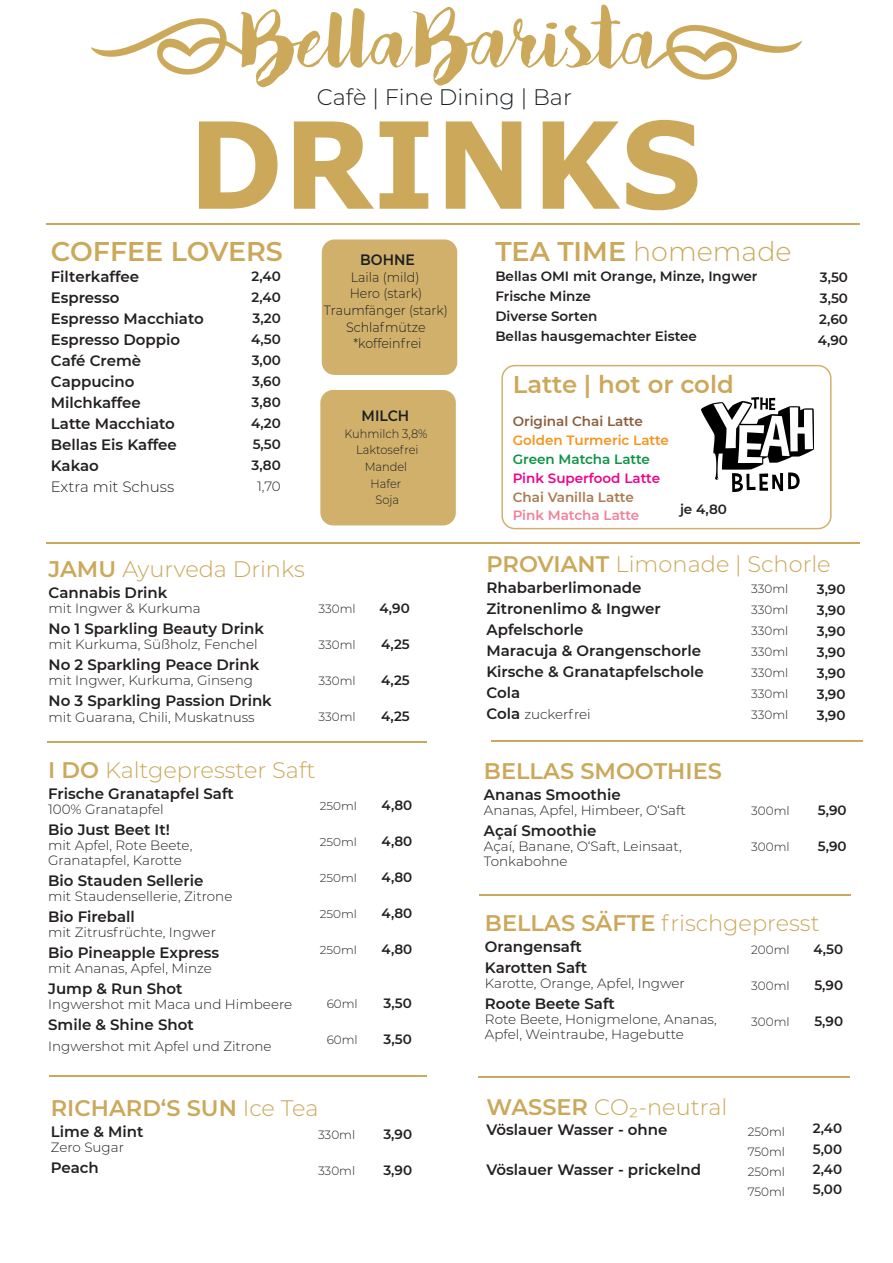
<style>
.page{position:relative;width:893px;height:1263px;background:#fff}
.page>*{position:absolute;margin:0;border:0;box-sizing:border-box;transform-origin:0 0}
.t1{font:700 120px "Verdana";color:#cba85a;scale:.95 1}
.t2{font:300 27px "Montserrat";color:#cba85a}
.t3{font:600 27px "Montserrat";color:#cba85a}
.t4{font:600 24.15px "Montserrat";color:#cba85a}
.t5{font:300 22.5px "Montserrat";color:#cba85a}
.t6{font:600 22.5px "Montserrat";color:#cba85a}
.t7{font:300 22.5px "Montserrat";color:#1b1f22}
.t8{font:600 15px/21px "Montserrat";color:#231f20}
.t9{font:300 15px "Montserrat";color:#231f20}
.t10{font:600 15px "Montserrat";color:#1b1f22;scale:.93 1}
.t11{font:300 13.5px/15px "Montserrat";color:#231f20}
.t12{font:600 13.5px/21px "Montserrat";color:#231f20;text-align:justify}
.t13{font:300 13.5px/16.6px "Montserrat";color:#1b1f22;text-align:center;scale:.93 1}
.t14{font:600 13.5px "Montserrat";color:#f7931d}
.t15{font:600 13.5px "Montserrat";color:#ed028c}
.t16{font:600 13.5px "Montserrat";color:#8a5d3b}
.t17{font:600 13.5px "Montserrat";color:#0d9344}
.t18{font:600 13.5px "Montserrat";color:#a97b50}
.t19{font:600 13.5px "Montserrat";color:#f28097}
.t20{font:300 12.15px/16.6px "Montserrat";color:#1b1f22;text-align:center;scale:.93 1}
.t21{font:300 12px/21px "Montserrat";color:#231f20;text-align:justify}
.t22{font:300 11.4px "Montserrat";color:#231f20;scale:1.05 1}
.s1{font-weight:600}
.s2{font-weight:300}
.s3{font-weight:600;font-size:15px}
</style>
<div class="page">
<svg style="left:412px;top:6px;width:390px;height:80px"></svg>
<svg style="left:91px;top:8px;width:265px;height:68px"></svg>
<img style="left:701px;top:397px;width:112px;height:94px">
<hr style="left:47px;top:542px;width:813px;height:2px;background:#cba85a">
<div style="left:322px;top:239px;width:135px;height:136px;background:#d0b06a;border-radius:13px"></div>
<div style="left:501px;top:365px;width:331px;height:164px;border:2px solid #cba85a;border-radius:13px"></div>
<div style="left:320px;top:390px;width:136px;height:135px;background:#d0b06a;border-radius:13px"></div>
<hr style="left:47px;top:741px;width:379px;height:1px;background:#cba85a">
<hr style="left:49px;top:1075px;width:377px;height:2px;background:#cba85a">
<hr style="left:491px;top:740px;width:372px;height:1px;background:#cba85a">
<hr style="left:480px;top:894px;width:371px;height:2px;background:#cba85a">
<hr style="left:47px;top:224px;width:813px;height:1px;background:#cba85a">
<hr style="left:479px;top:1076px;width:371px;height:1px;background:#cba85a">
<h3 class="t7" style="left:317px;top:82px;width:256px">Cafè | Fine Dining | Bar</h3>
<h1 class="t1" style="left:188px;top:87px;width:542px">DRINKS</h1>
<h2 class="t3" style="left:51px;top:232px;width:234px">COFFEE LOVERS</h2>
<p class="t8" style="left:51px;top:265px;width:154px">Filterkaffee<br>Espresso<br>Espresso Macchiato<br>Espresso Doppio<br>Café Cremè<br>Cappucino<br>Milchkaffee<br>Latte Macchiato<br>Bellas Eis Kaffee<br>Kakao</p>
<p class="t9" style="left:51px;top:476px;width:125px">Extra mit Schuss</p>
<p class="t12" style="left:251px;top:265px;width:31px">2,40<br>2,40<br>3,20<br>4,50<br>3,00<br>3,60<br>3,80<br>4,20<br>5,50<br>3,80</p>
<p class="t11" style="left:257px;top:478px;width:25px">1,70</p>
<p class="t10" style="left:360px;top:249px;width:60px">BOHNE</p>
<p class="t13" style="left:324px;top:268px;width:135px">Laila (mild)<br>Hero (stark)<br>Traumfänger (stark)<br>Schlafmütze *koffeinfrei</p>
<p class="t10" style="left:362px;top:405px;width:53px">MILCH</p>
<p class="t20" style="left:345px;top:425px;width:91px">Kuhmilch 3,8%<br>Laktosefrei<br>Mandel<br>Hafer<br>Soja</p>
<h3 class="t5" style="left:49px;top:554px;width:258px"><span class="s1">JAMU</span> Ayurveda Drinks</h3>
<p class="t8" style="left:49px;top:582px;width:120px">Cannabis Drink</p>
<p class="t11" style="left:49px;top:601px;width:154px">mit Ingwer &amp; Kurkuma</p>
<p class="t8" style="left:49px;top:618px;width:217px">No 1 Sparkling Beauty Drink</p>
<p class="t11" style="left:49px;top:637px;width:211px">mit Kurkuma, Süßholz, Fenchel</p>
<p class="t8" style="left:49px;top:654px;width:212px">No 2 Sparkling Peace Drink</p>
<p class="t11" style="left:49px;top:673px;width:206px">mit Ingwer, Kurkuma, Ginseng</p>
<p class="t8" style="left:49px;top:690px;width:225px">No 3 Sparkling Passion Drink</p>
<p class="t11" style="left:49px;top:709px;width:208px">mit Guarana, Chili, Muskatnuss</p>
<p class="t21" style="left:319px;top:598px;width:39px">330ml</p>
<p class="t21" style="left:319px;top:634px;width:39px">330ml</p>
<p class="t21" style="left:319px;top:670px;width:39px">330ml</p>
<p class="t21" style="left:319px;top:706px;width:39px">330ml</p>
<p class="t12" style="left:379px;top:597px;width:32px">4,90</p>
<p class="t12" style="left:381px;top:633px;width:30px">4,25</p>
<p class="t12" style="left:381px;top:669px;width:30px">4,25</p>
<p class="t12" style="left:381px;top:705px;width:30px">4,25</p>
<h3 class="t5" style="left:48px;top:755px;width:269px"><span class="s1">I DO</span> Kaltgepresster Saft</h3>
<p class="t8" style="left:48px;top:782px;width:187px">Frische Granatapfel Saft</p>
<p class="t11" style="left:48px;top:801px;width:117px">100% Granatapfel</p>
<p class="t8" style="left:48px;top:818px;width:123px">Bio Just Beet It!</p>
<p class="t11" style="left:48px;top:837px;width:146px">mit Apfel, Rote Beete,<br>Granatapfel, Karotte</p>
<p class="t8" style="left:48px;top:869px;width:157px">Bio Stauden Sellerie</p>
<p class="t11" style="left:48px;top:888px;width:186px">mit Staudensellerie, Zitrone</p>
<p class="t8" style="left:48px;top:905px;width:88px">Bio Fireball</p>
<p class="t11" style="left:48px;top:924px;width:169px">mit Zitrusfrüchte, Ingwer</p>
<p class="t8" style="left:48px;top:941px;width:173px">Bio Pineapple Express</p>
<p class="t11" style="left:48px;top:960px;width:165px">mit Ananas, Apfel, Minze</p>
<p class="t8" style="left:48px;top:977px;width:136px">Jump &amp; Run Shot</p>
<p class="t11" style="left:48px;top:996px;width:246px">Ingwershot mit Maca und Himbeere</p>
<p class="t8" style="left:48px;top:1013px;width:147px">Smile &amp; Shine Shot</p>
<p class="t11" style="left:48px;top:1038px;width:225px">Ingwershot mit Apfel und Zitrone</p>
<p class="t22" style="left:320px;top:798px;width:37px">250ml</p>
<p class="t22" style="left:320px;top:834px;width:37px">250ml</p>
<p class="t22" style="left:320px;top:870px;width:37px">250ml</p>
<p class="t22" style="left:320px;top:906px;width:37px">250ml</p>
<p class="t22" style="left:320px;top:942px;width:37px">250ml</p>
<p class="t21" style="left:327px;top:992px;width:33px">60ml</p>
<p class="t21" style="left:327px;top:1028px;width:33px">60ml</p>
<h3 class="t6" style="left:51px;top:1092px;width:269px">RICHARD‘S SUN <span class="s2">Ice Tea</span></h3>
<p class="t8" style="left:51px;top:1120px;width:94px">Lime &amp; Mint</p>
<p class="t11" style="left:51px;top:1139px;width:75px">Zero Sugar</p>
<p class="t8" style="left:51px;top:1156px;width:49px">Peach</p>
<p class="t21" style="left:318px;top:1124px;width:39px">330ml</p>
<p class="t21" style="left:318px;top:1160px;width:39px">330ml</p>
<p class="t12" style="left:382px;top:794px;width:32px">4,80</p>
<p class="t12" style="left:382px;top:830px;width:32px">4,80</p>
<p class="t12" style="left:382px;top:866px;width:32px">4,80</p>
<p class="t12" style="left:382px;top:902px;width:32px">4,80</p>
<p class="t12" style="left:382px;top:938px;width:32px">4,80</p>
<p class="t12" style="left:384px;top:992px;width:30px">3,50</p>
<p class="t12" style="left:384px;top:1028px;width:30px">3,50</p>
<p class="t12" style="left:383px;top:1123px;width:30px">3,90</p>
<p class="t12" style="left:383px;top:1159px;width:30px">3,90</p>
<h2 class="t2" style="left:495px;top:233px;width:298px"><span class="s1">TEA TIME</span> homemade</h2>
<p class="t12" style="left:495px;top:265px;width:264px;line-height:20.1px;text-align:left">Bellas OMI mit Orange, Minze, Ingwer<br>Frische Minze<br>Diverse Sorten<br>Bellas hausgemachter Eistee</p>
<p class="t12" style="left:818px;top:266px;width:32px">3,50<br>3,50<br>2,60<br>4,90</p>
<h3 class="t4" style="left:513px;top:367px;width:223px">Latte | hot or cold</h3>
<p class="t16" style="left:513px;top:412px;width:132px">Original Chai Latte</p>
<p class="t14" style="left:513px;top:431px;width:158px">Golden Turmeric Latte</p>
<p class="t17" style="left:513px;top:450px;width:139px">Green Matcha Latte</p>
<p class="t15" style="left:513px;top:468px;width:149px">Pink Superfood Latte</p>
<p class="t18" style="left:513px;top:487px;width:123px">Chai Vanilla Latte</p>
<p class="t19" style="left:513px;top:506px;width:128px">Pink Matcha Latte</p>
<p class="t12" style="left:680px;top:498px;width:48px">je 4,80</p>
<h3 class="t5" style="left:486px;top:549px;width:346px"><span class="s1">PROVIANT</span> Limonade | Schorle</h3>
<p class="t8" style="left:486px;top:577px;width:219px">Rhabarberlimonade<br>Zitronenlimo &amp; Ingwer<br>Apfelschorle<br>Maracuja &amp; Orangenschorle<br>Kirsche &amp; Granatapfelschole<br>Cola</p>
<p class="t11" style="left:486px;top:706px;width:106px"><span class="s3">Cola</span> zuckerfrei</p>
<p class="t21" style="left:751px;top:578px;width:39px">330ml 330ml 330ml 330ml 330ml 330ml 330ml</p>
<p class="t12" style="left:817px;top:578px;width:30px">3,90<br>3,90<br>3,90<br>3,90<br>3,90<br>3,90<br>3,90</p>
<h3 class="t6" style="left:484px;top:755px;width:239px">BELLAS SMOOTHIES</h3>
<p class="t8" style="left:484px;top:784px;width:138px">Ananas Smoothie</p>
<p class="t11" style="left:484px;top:803px;width:204px">Ananas, Apfel, Himbeer, O‘Saft</p>
<p class="t8" style="left:484px;top:820px;width:114px">Açaí Smoothie</p>
<p class="t11" style="left:484px;top:839px;width:199px">Açaí, Banane, O‘Saft, Leinsaat,<br>Tonkabohne</p>
<p class="t21" style="left:751px;top:800px;width:40px">300ml</p>
<p class="t21" style="left:751px;top:836px;width:40px">300ml</p>
<p class="t12" style="left:818px;top:799px;width:30px">5,90</p>
<p class="t12" style="left:818px;top:835px;width:30px">5,90</p>
<h3 class="t5" style="left:485px;top:908px;width:336px"><span class="s1">BELLAS SÄFTE</span> frischgepresst</h3>
<p class="t8" style="left:485px;top:936px;width:104px">Orangensaft<br>Karotten Saft</p>
<p class="t11" style="left:485px;top:975px;width:201px">Karotte, Orange, Apfel, Ingwer</p>
<p class="t8" style="left:485px;top:993px;width:131px">Roote Beete Saft</p>
<p class="t11" style="left:485px;top:1011px;width:233px">Rote Beete, Honigmelone, Ananas,<br>Apfel, Weintraube, Hagebutte</p>
<p class="t12" style="left:813px;top:938px;width:31px">4,50</p>
<p class="t12" style="left:814px;top:974px;width:30px">5,90</p>
<p class="t12" style="left:814px;top:1010px;width:30px">5,90</p>
<p class="t21" style="left:751px;top:938px;width:40px">200ml</p>
<p class="t21" style="left:751px;top:974px;width:40px">300ml</p>
<p class="t21" style="left:751px;top:1010px;width:40px">300ml</p>
<h3 class="t5" style="left:486px;top:1091px;width:242px"><span class="s1">WASSER</span> CO₂-neutral</h3>
<p class="t8" style="left:486px;top:1118px;width:183px">Vöslauer Wasser - ohne</p>
<p class="t8" style="left:486px;top:1158px;width:216px">Vöslauer Wasser - prickelnd</p>
<p class="t21" style="left:748px;top:1121px;width:39px;line-height:20.1px">250ml 750ml 250ml 750ml</p>
<p class="t12" style="left:813px;top:1118px;width:31px;line-height:20.1px">2,40<br>5,00<br>2,40<br>5,00</p>
</div>
